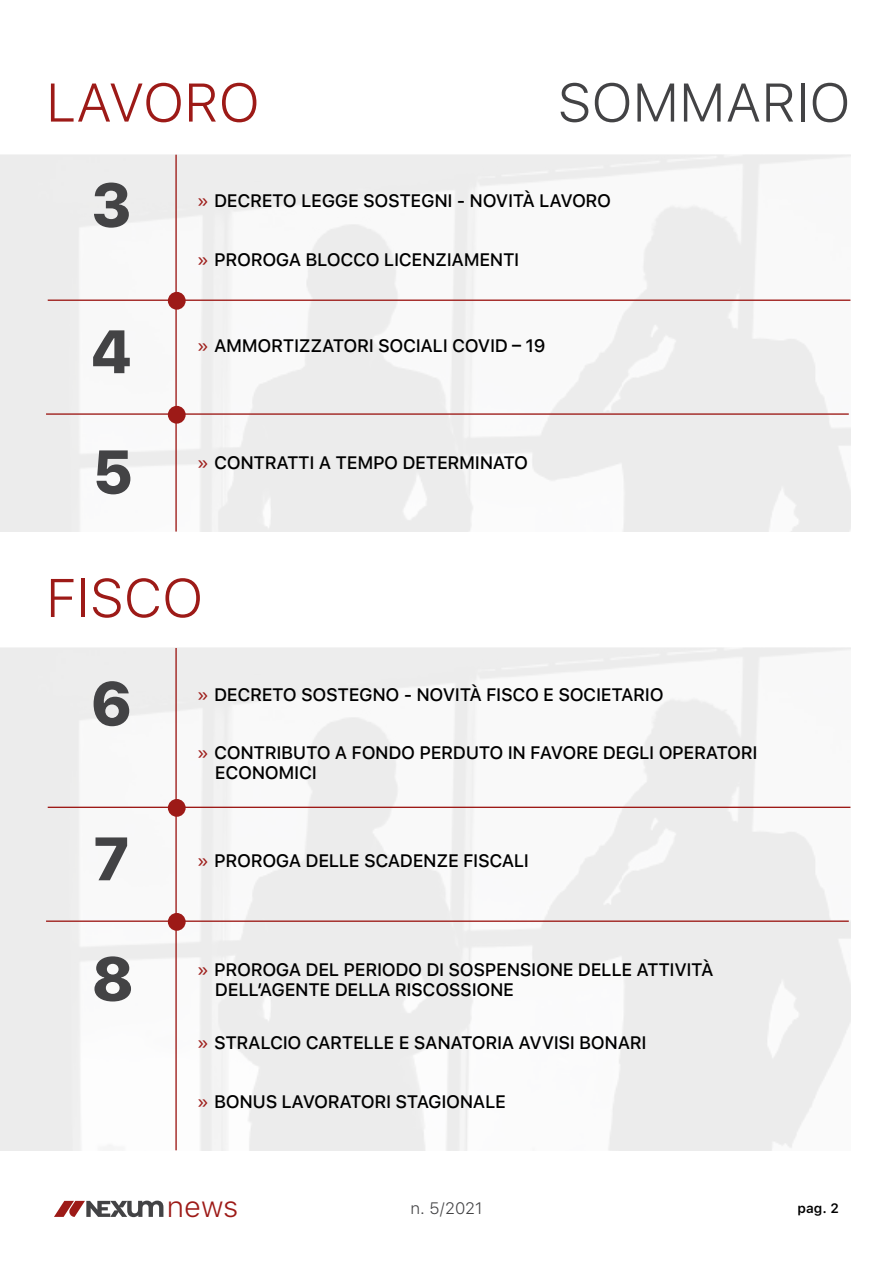
<style>
.page{position:relative;width:893px;height:1263px;background:#fff}
.page>*{position:absolute;margin:0;border:0;box-sizing:border-box;transform-origin:0 0}
.t1{font:800 60.75px/120px "SFUI Text";color:#434345}
.t2{font:300 54px "SFUI Text";color:#9d1a17}
.t3{font:300 54px "SFUI Text";color:#434345}
.t4{font:300 29.4px "SFUI Text";color:#9d1a17}
.t5{font:500 18px/19.5px "SFUI Text";letter-spacing:-.02em;color:#000}
.t6{font:300 16.5px "SFUI Text";color:#434345}
.t7{font:600 13.5px "SFUI Text";color:#000}
.s1{font-weight:400;color:#9d1a17}
</style>
<div class="page">
<hr style="left:48px;top:299px;width:802px;height:2px;background:#9d1a17">
<hr style="left:46px;top:413px;width:803px;height:2px;background:#9d1a17">
<hr style="left:175px;top:155px;width:2px;height:377px;background:#9d1a17">
<div style="left:168px;top:292px;width:18px;height:18px;background:#9d1a17;border-radius:50%"></div>
<div style="left:168px;top:406px;width:18px;height:18px;background:#9d1a17;border-radius:50%"></div>
<hr style="left:48px;top:807px;width:802px;height:1px;background:#9d1a17">
<hr style="left:46px;top:920px;width:803px;height:2px;background:#9d1a17">
<hr style="left:175px;top:648px;width:2px;height:502px;background:#9d1a17">
<div style="left:168px;top:799px;width:18px;height:18px;background:#9d1a17;border-radius:50%"></div>
<div style="left:168px;top:913px;width:18px;height:18px;background:#9d1a17;border-radius:50%"></div>
<svg style="left:54px;top:1200px;width:109px;height:17px"></svg>
<h2 class="t2" style="left:46px;top:65px;width:215px">LAVORO</h2>
<h2 class="t3" style="left:558px;top:65px;width:294px">SOMMARIO</h2>
<h1 class="t1" style="left:90px;top:141px;width:43px">3</h1>
<h1 class="t1" style="left:90px;top:288px;width:45px">4<br>5</h1>
<p class="t5" style="left:197px;top:190px;width:416px"><span class="s1">»</span> DECRETO LEGGE SOSTEGNI - NOVITÀ LAVORO</p>
<p class="t5" style="left:197px;top:249px;width:324px"><span class="s1">»</span> PROROGA BLOCCO LICENZIAMENTI</p>
<p class="t5" style="left:197px;top:335px;width:350px"><span class="s1">»</span> AMMORTIZZATORI SOCIALI COVID – 19</p>
<p class="t5" style="left:197px;top:452px;width:333px"><span class="s1">»</span> CONTRATTI A TEMPO DETERMINATO</p>
<h2 class="t2" style="left:46px;top:561px;width:159px">FISCO</h2>
<h1 class="t1" style="left:90px;top:640px;width:45px">6</h1>
<h1 class="t1" style="left:91px;top:795px;width:45px">7<br>8</h1>
<p class="t5" style="left:197px;top:684px;width:468px"><span class="s1">»</span> DECRETO SOSTEGNO - NOVITÀ FISCO E SOCIETARIO</p>
<p class="t5" style="left:215px;top:742px;width:544px;text-indent:-18px"><span class="s1">»</span> CONTRIBUTO A FONDO PERDUTO IN FAVORE DEGLI OPERATORI<br>ECONOMICI</p>
<p class="t5" style="left:197px;top:850px;width:334px"><span class="s1">»</span> PROROGA DELLE SCADENZE FISCALI</p>
<p class="t5" style="left:215px;top:959px;width:500px;text-indent:-18px"><span class="s1">»</span> PROROGA DEL PERIODO DI SOSPENSIONE DELLE ATTIVITÀ<br>DELL’AGENTE DELLA RISCOSSIONE</p>
<p class="t5" style="left:197px;top:1032px;width:451px"><span class="s1">»</span> STRALCIO CARTELLE E SANATORIA AVVISI BONARI</p>
<p class="t5" style="left:197px;top:1091px;width:311px"><span class="s1">»</span> BONUS LAVORATORI STAGIONALE</p>
<h3 class="t4" style="left:167px;top:1186px;width:73px">news</h3>
<p class="t6" style="left:410px;top:1197px;width:73px">n. 5/2021</p>
<p class="t7" style="left:798px;top:1199px;width:43px">pag. 2</p>
</div>
